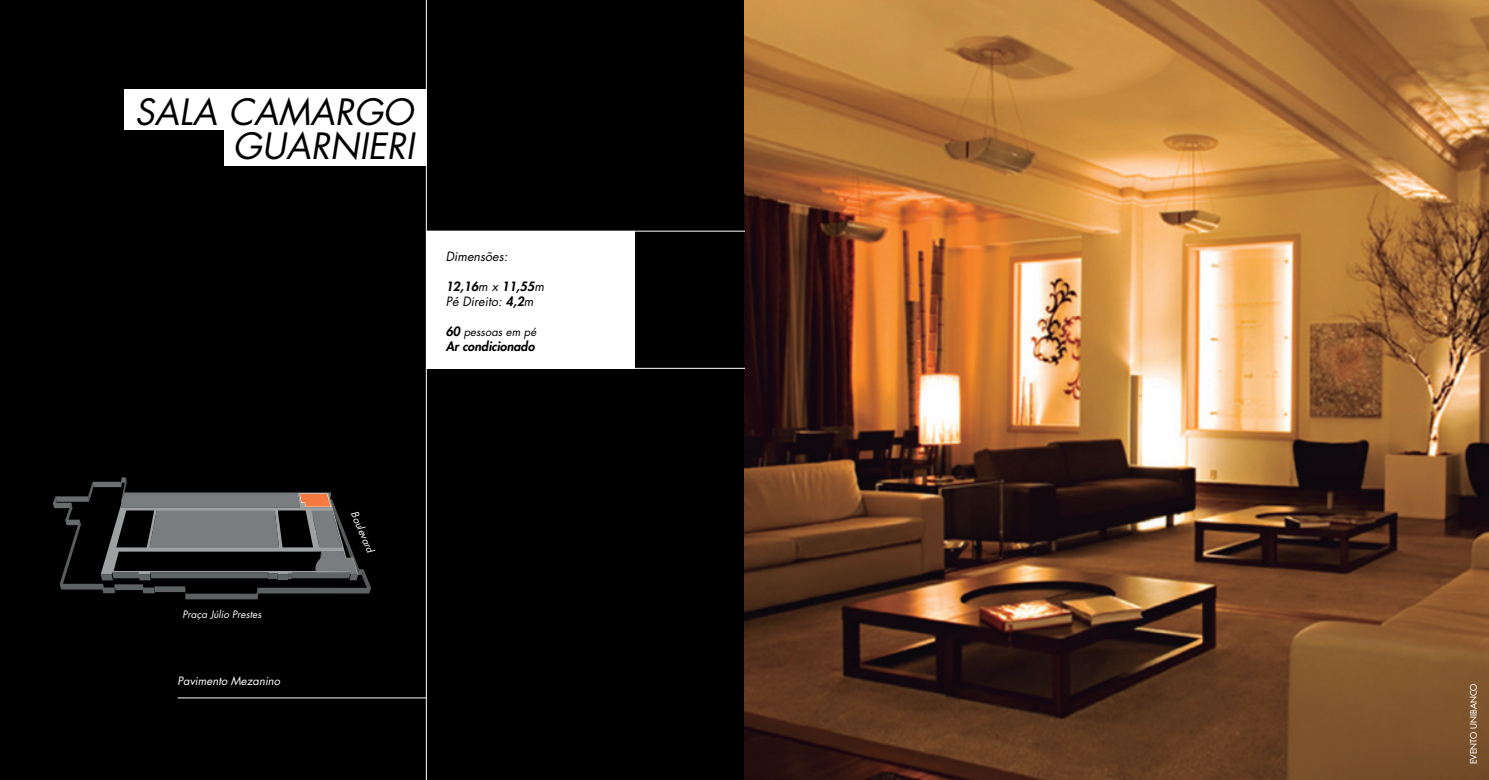
<style>
.page{position:relative;width:1489px;height:780px;background:#fff}
.page>*{position:absolute;margin:0;border:0;box-sizing:border-box;transform-origin:0 0}
.t1{font:italic 35.25px "Futura Std";color:#000001}
.t2{font:italic 12.5px/15px "Futura Std";color:#000001}
.t3{font:italic 800 12.5px "Futura Std";color:#000001}
.t4{font:italic 11.25px "Futura Std";color:#fff}
.t5{font:italic 11.25px "Futura Std";color:#000001}
.t6{font:italic 10px "Futura Std";color:#fff}
.t7{font:500 8.75px "Futura Std";color:#fff}
.s1{font-weight:800}
.s2{font-weight:800;font-size:12.5px}
</style>
<div class="page">
<img style="left:744px;top:0;width:744px;height:780px">
<svg style="left:0;top:0;width:744px;height:780px;background:#141414"></svg>
<div style="left:224px;top:129px;width:202px;height:36px;background:#fff"></div>
<svg style="left:53px;top:477px;width:318px;height:122px;background:#343535"></svg>
<h1 class="t1" style="left:135px;top:90px;width:280px">SALA CAMARGO</h1>
<h1 class="t1" style="left:233px;top:124px;width:183px">GUARNIERI</h1>
<p class="t2" style="left:445px;top:249px;width:63px">Dimensões:</p>
<p class="t2" style="left:445px;top:279px;width:100px"><span class="s1">12,16</span>m x <span class="s1">11,55</span>m<br>Pé Direito: <span class="s1">4,2</span>m</p>
<p class="t5" style="left:445px;top:324px;width:92px"><span class="s2">60</span> pessoas em pé</p>
<p class="t3" style="left:445px;top:338px;width:90px">Ar condicionado</p>
<p class="t6" style="left:182px;top:607px;width:80px">Praça Júlio Prestes</p>
<p class="t4" style="left:177px;top:674px;width:104px">Pavimento Mezanino</p>
<p class="t6" style="left:360px;top:509px;width:45px;rotate:67deg">Boulevard</p>
<p class="t7" style="left:1467px;top:764px;width:82px;rotate:-90deg">EVENTO UNIBANCO</p>
</div>
